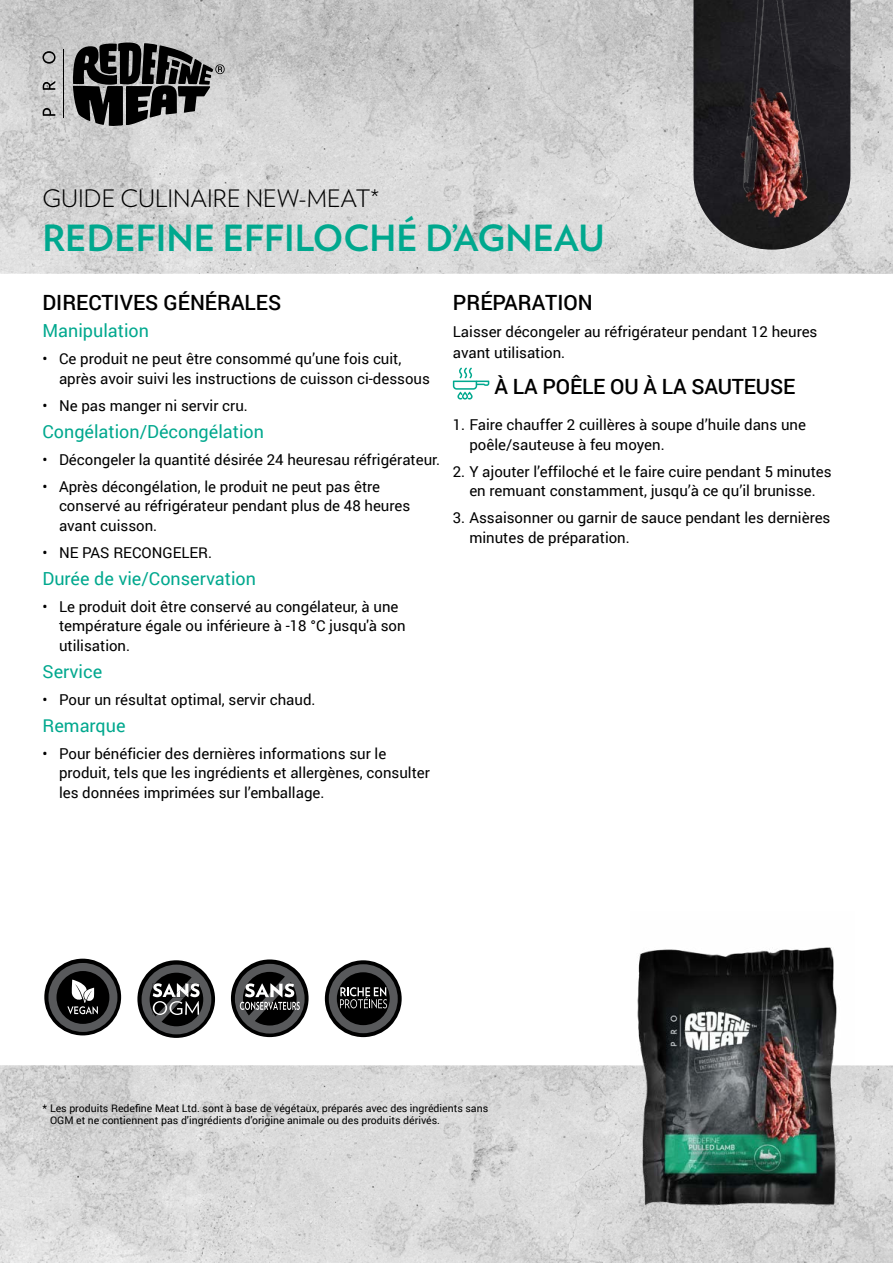
<style>
.page{position:relative;width:893px;height:1263px;background:#fff}
.page>*{position:absolute;margin:0;border:0;box-sizing:border-box;transform-origin:0 0}
.t1{font:700 36px "Verlag";color:#00a88e}
.t2{font:300 24px "Verlag";color:#000}
.t3{font:500 21px "Roboto";color:#000}
.t4{font:18px "Roboto";color:#00a88e}
.t5{font:15px/19.5px "Roboto";color:#000}
.t6{font:10.5px/12px "Roboto";color:#000}
</style>
<div class="page">
<img style="left:0;top:1065px;width:893px;height:198px">
<img style="left:0;top:0;width:893px;height:274px">
<img style="left:693px;top:244px;width:157px;height:6px">
<svg style="left:453px;top:368px;width:36px;height:32px"></svg>
<svg style="left:43px;top:108px;width:12px;height:8px"></svg>
<svg style="left:43px;top:81px;width:12px;height:9px"></svg>
<svg style="left:43px;top:51px;width:13px;height:13px"></svg>
<hr style="left:63px;top:49px;width:1px;height:69px;background:#000">
<svg style="left:73px;top:42px;width:152px;height:84px;background:#5a5a5a"></svg>
<img style="left:630px;top:947px;width:224px;height:276px">
<img style="left:679px;top:0;width:183px;height:244px">
<svg style="left:44px;top:958px;width:78px;height:78px"></svg>
<svg style="left:137px;top:960px;width:79px;height:78px"></svg>
<svg style="left:230px;top:959px;width:79px;height:79px"></svg>
<svg style="left:324px;top:960px;width:78px;height:78px"></svg>
<h2 class="t2" style="left:43px;top:185px;width:338px">GUIDE CULINAIRE NEW-MEAT*</h2>
<h1 class="t1" style="left:43px;top:217px;width:564px">REDEFINE EFFILOCHÉ D’AGNEAU</h1>
<h3 class="t3" style="left:43px;top:291px;width:240px">DIRECTIVES GÉNÉRALES</h3>
<p class="t4" style="left:43px;top:323px;width:108px">Manipulation</p>
<p class="t5" style="left:59px;top:350px;width:372px;text-indent:-16px">• Ce produit ne peut être consommé qu’une fois cuit, après avoir suivi les instructions de cuisson ci-dessous</p>
<p class="t5" style="left:43px;top:397px;width:207px">• Ne pas manger ni servir cru.</p>
<p class="t4" style="left:43px;top:423px;width:223px">Congélation/Décongélation</p>
<p class="t5" style="left:43px;top:451px;width:399px">• Décongeler la quantité désirée 24 heuresau réfrigérateur.</p>
<p class="t5" style="left:59px;top:478px;width:353px;text-indent:-16px">• Après décongélation, le produit ne peut pas être conservé au réfrigérateur pendant plus de 48 heures avant cuisson.</p>
<p class="t5" style="left:43px;top:544px;width:171px">• NE PAS RECONGELER.</p>
<p class="t4" style="left:43px;top:570px;width:215px">Durée de vie/Conservation</p>
<p class="t5" style="left:59px;top:598px;width:348px;text-indent:-16px">• Le produit doit être conservé au congélateur, à une température égale ou inférieure à -18 °C jusqu'à son utilisation.</p>
<p class="t4" style="left:43px;top:663px;width:61px">Service</p>
<p class="t5" style="left:43px;top:691px;width:275px">• Pour un résultat optimal, servir chaud.</p>
<p class="t4" style="left:43px;top:717px;width:85px">Remarque</p>
<p class="t5" style="left:59px;top:745px;width:372px;text-indent:-16px">• Pour bénéficier des dernières informations sur le produit, tels que les ingrédients et allergènes, consulter les données imprimées sur l’emballage.</p>
<h3 class="t3" style="left:453px;top:291px;width:141px">PRÉPARATION</h3>
<p class="t5" style="left:453px;top:322px;width:366px;line-height:21px">Laisser décongeler au réfrigérateur pendant 12 heures avant utilisation.</p>
<h3 class="t3" style="left:495px;top:375px;width:302px">À LA POÊLE OU À LA SAUTEUSE</h3>
<p class="t5" style="left:469px;top:416px;width:338px;text-indent:-16px">1. Faire chauffer 2 cuillères à soupe d’huile dans une poêle/sauteuse à feu moyen.</p>
<p class="t5" style="left:453px;top:463px;width:380px;text-align:center">2. Y ajouter l’effiloché et le faire cuire pendant 5 minutes en remuant constamment, jusqu’à ce qu’il brunisse.</p>
<p class="t5" style="left:469px;top:509px;width:363px;text-indent:-16px">3. Assaisonner ou garnir de sauce pendant les dernières minutes de préparation.</p>
<p class="t6" style="left:50px;top:1102px;width:440px;text-indent:-7px">* Les produits Redefine Meat Ltd. sont à base de végétaux, préparés avec des ingrédients sans<br>OGM et ne contiennent pas d’ingrédients d’origine animale ou des produits dérivés.</p>
</div>
